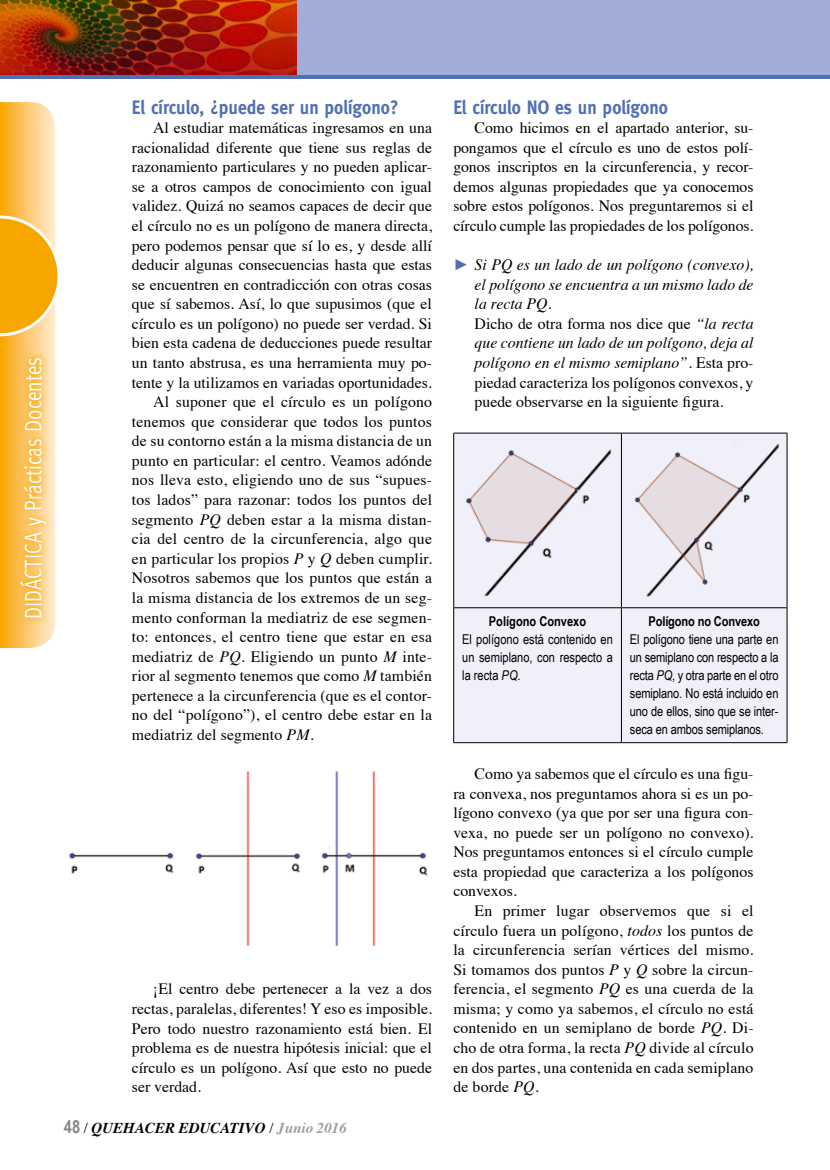
<style>
.page{position:relative;width:830px;height:1170px;background:#fff}
.page>*{position:absolute;margin:0;border:0;box-sizing:border-box;transform-origin:0 0}
.t1{font:24px "Meta";color:#fff;scale:.8 1}
.t2{font:700 19.5px "Meta";color:#516fb4;scale:.9 1}
.t3{font:15.75px/19.5px "Times";color:#000;text-align:justify}
.t4{font:italic 15.75px/19.5px "Times";color:#000}
.t5{font:italic 700 15px "Times";color:#000}
.t6{font:13.5px/18px "Arial Narrow";letter-spacing:-.005em;color:#000;text-align:justify}
.t7{font:700 13.5px "Arial Narrow";letter-spacing:-.01em;color:#000}
.s1{font-style:italic}
.s2{font-family:"Arial Narrow";font-style:normal;font-size:18px;color:#878787}
.s3{font-weight:400;font-style:normal}
.s4{color:#9d9d9c}
.s5{font-family:"Arial";font-style:normal;color:#516fb4}
.s6{font-style:normal}
</style>
<div class="page">
<svg style="left:0;top:102px;width:58px;height:546px;background:#fac257"></svg>
<svg style="left:12px;top:350px;width:41px;height:275px;background:#fbc669"></svg>
<div style="left:454px;top:433px;width:332px;height:309px;background:#eff0f9"></div>
<hr style="left:453px;top:432px;width:168px;height:1px;background:#000">
<hr style="left:453px;top:433px;width:1px;height:174px;background:#000">
<hr style="left:621px;top:432px;width:166px;height:1px;background:#000">
<hr style="left:786px;top:433px;width:1px;height:174px;background:#000">
<hr style="left:453px;top:608px;width:1px;height:134px;background:#000">
<hr style="left:786px;top:608px;width:1px;height:134px;background:#000">
<hr style="left:453px;top:742px;width:168px;height:1px;background:#000">
<hr style="left:621px;top:742px;width:166px;height:1px;background:#000">
<hr style="left:620px;top:433px;width:1px;height:174px;background:#000">
<hr style="left:453px;top:607px;width:168px;height:1px;background:#000">
<hr style="left:621px;top:607px;width:166px;height:1px;background:#000">
<hr style="left:620px;top:608px;width:1px;height:134px;background:#000">
<img style="left:462px;top:441px;width:152px;height:158px">
<img style="left:629px;top:441px;width:153px;height:158px">
<img style="left:69px;top:770px;width:359px;height:177px">
<svg style="left:0;top:74px;width:829px;height:5px;background:#606fac"></svg>
<div style="left:0;top:0;width:829px;height:74px;background:#a2acd8"></div>
<img style="left:0;top:0;width:296px;height:74px">
<h1 class="t1" style="left:19px;top:619px;width:329px;rotate:-90deg">DIDÁCTICA y Prácticas Docentes</h1>
<p class="t2" style="left:132px;top:95px;width:297px">El círculo, ¿puede ser un polígono?</p>
<p class="t3" style="left:153px;top:117px;width:280px">Al estudiar matemáticas ingresamos en una</p>
<p class="t3" style="left:132px;top:136px;width:301px">racionalidad diferente que tiene sus reglas de</p>
<p class="t3" style="left:132px;top:156px;width:301px">razonamiento particulares y no pueden aplicar-</p>
<p class="t3" style="left:132px;top:175px;width:301px">se a otros campos de conocimiento con igual</p>
<p class="t3" style="left:132px;top:195px;width:301px">validez. Quizá no seamos capaces de decir que</p>
<p class="t3" style="left:132px;top:215px;width:301px">el círculo no es un polígono de manera directa,</p>
<p class="t3" style="left:132px;top:234px;width:301px">pero podemos pensar que sí lo es, y desde allí</p>
<p class="t3" style="left:132px;top:254px;width:301px">deducir algunas consecuencias hasta que estas</p>
<p class="t3" style="left:132px;top:273px;width:301px">se encuentren en contradicción con otras cosas</p>
<p class="t3" style="left:132px;top:293px;width:301px">que sí sabemos. Así, lo que supusimos (que el</p>
<p class="t3" style="left:132px;top:312px;width:301px">círculo es un polígono) no puede ser verdad. Si</p>
<p class="t3" style="left:132px;top:332px;width:301px">bien esta cadena de deducciones puede resultar</p>
<p class="t3" style="left:132px;top:351px;width:301px">un tanto abstrusa, es una herramienta muy po-</p>
<p class="t3" style="left:132px;top:371px;width:301px">tente y la utilizamos en variadas oportunidades.</p>
<p class="t3" style="left:153px;top:391px;width:280px">Al suponer que el círculo es un polígono</p>
<p class="t3" style="left:132px;top:410px;width:301px">tenemos que considerar que todos los puntos</p>
<p class="t3" style="left:132px;top:430px;width:301px">de su contorno están a la misma distancia de un</p>
<p class="t3" style="left:132px;top:449px;width:301px">punto en particular: el centro. Veamos adónde</p>
<p class="t3" style="left:132px;top:469px;width:301px">nos lleva esto, eligiendo uno de sus “supues-</p>
<p class="t3" style="left:132px;top:488px;width:301px">tos lados” para razonar: todos los puntos del</p>
<p class="t3" style="left:132px;top:508px;width:301px">segmento <span class="s1">PQ</span> deben estar a la misma distan-</p>
<p class="t3" style="left:132px;top:527px;width:301px">cia del centro de la circunferencia, algo que</p>
<p class="t3" style="left:132px;top:547px;width:301px">en particular los propios <span class="s1">P</span> y <span class="s1">Q</span> deben cumplir.</p>
<p class="t3" style="left:132px;top:567px;width:301px">Nosotros sabemos que los puntos que están a</p>
<p class="t3" style="left:132px;top:586px;width:301px">la misma distancia de los extremos de un seg-</p>
<p class="t3" style="left:132px;top:606px;width:301px">mento conforman la mediatriz de ese segmen-</p>
<p class="t3" style="left:132px;top:625px;width:301px">to: entonces, el centro tiene que estar en esa</p>
<p class="t3" style="left:132px;top:645px;width:301px">mediatriz de <span class="s1">PQ</span>. Eligiendo un punto <span class="s1">M</span> inte-</p>
<p class="t3" style="left:132px;top:664px;width:301px">rior al segmento tenemos que como <span class="s1">M</span> también</p>
<p class="t3" style="left:132px;top:684px;width:301px">pertenece a la circunferencia (que es el contor-</p>
<p class="t3" style="left:132px;top:704px;width:301px">no del “polígono”), el centro debe estar en la</p>
<p class="t3" style="left:132px;top:723px;width:183px">mediatriz del segmento <span class="s1">PM</span>.</p>
<p class="t3" style="left:132px;top:977px;width:301px;text-indent:21px">¡El centro debe pertenecer a la vez a dos rectas, paralelas, diferentes! Y eso es imposible.<br>Pero todo nuestro razonamiento está bien. El problema es de nuestra hipótesis inicial: que el círculo es un polígono. Así que esto no puede ser verdad.</p>
<p class="t5" style="left:64px;top:1113px;width:284px"><span class="s2">48</span> <span class="s3">/</span> QUEHACER EDUCATIVO <span class="s3">/</span> <span class="s4">Junio 2016</span></p>
<p class="t2" style="left:453px;top:95px;width:240px">El círculo no es un polígono</p>
<p class="t3" style="left:453px;top:117px;width:301px;text-indent:21px">Como hicimos en el apartado anterior, su&shy;pongamos que el círculo es uno de estos polí&shy;gonos inscriptos en la circunferencia, y recor&shy;demos algunas propiedades que ya conocemos sobre estos polígonos. Nos preguntaremos si el círculo cumple las propiedades de los polígonos.</p>
<p class="t4" style="left:474px;top:254px;width:280px;text-indent:-21px"><span class="s5">►</span> Si PQ es un lado de un polígono (convexo), el polígono se encuentra a un mismo lado de la recta PQ.<br><span class="s6">Dicho de otra forma nos dice que</span> “la recta que contiene un lado de un polígono, deja al polígono en el mismo semiplano”<span class="s6">. Esta pro&shy;piedad caracteriza los polígonos convexos, y puede observarse en la siguiente figura.</span></p>
<p class="t7" style="left:648px;top:611px;width:113px">Polígono no Convexo</p>
<p class="t6" style="left:629px;top:629px;width:150px">El polígono tiene una parte en un semiplano con respecto a la recta <span class="s1">PQ</span>, y otra parte en el otro semiplano. No está incluido en uno de ellos, sino que se inter&shy;seca en ambos semiplanos.</p>
<p class="t3" style="left:453px;top:762px;width:301px;text-indent:21px">Como ya sabemos que el círculo es una figu&shy;ra convexa, nos preguntamos ahora si es un po&shy;lígono convexo (ya que por ser una figura con&shy;vexa, no puede ser un polígono no convexo).<br>Nos preguntamos entonces si el círculo cumple esta propiedad que caracteriza a los polígonos convexos.</p>
<p class="t3" style="left:453px;top:899px;width:301px;text-indent:21px">En primer lugar observemos que si el círculo fuera un polígono, <span class="s1">todos</span> los puntos de la circunferencia serían vértices del mismo.<br>Si tomamos dos puntos <span class="s1">P</span> y <span class="s1">Q</span> sobre la circun&shy;ferencia, el segmento <span class="s1">PQ</span> es una cuerda de la misma; y como ya sabemos, el círculo no está contenido en un semiplano de borde <span class="s1">PQ</span>. Di&shy;cho de otra forma, la recta <span class="s1">PQ</span> divide al círculo en dos partes, una contenida en cada semiplano de borde <span class="s1">PQ</span>.</p>
<p class="t7" style="left:488px;top:611px;width:99px">Polígono Convexo</p>
<p class="t6" style="left:462px;top:629px;width:152px">El polígono está contenido en un semiplano, con respecto a la recta <span class="s1">PQ</span>.</p>
</div>
